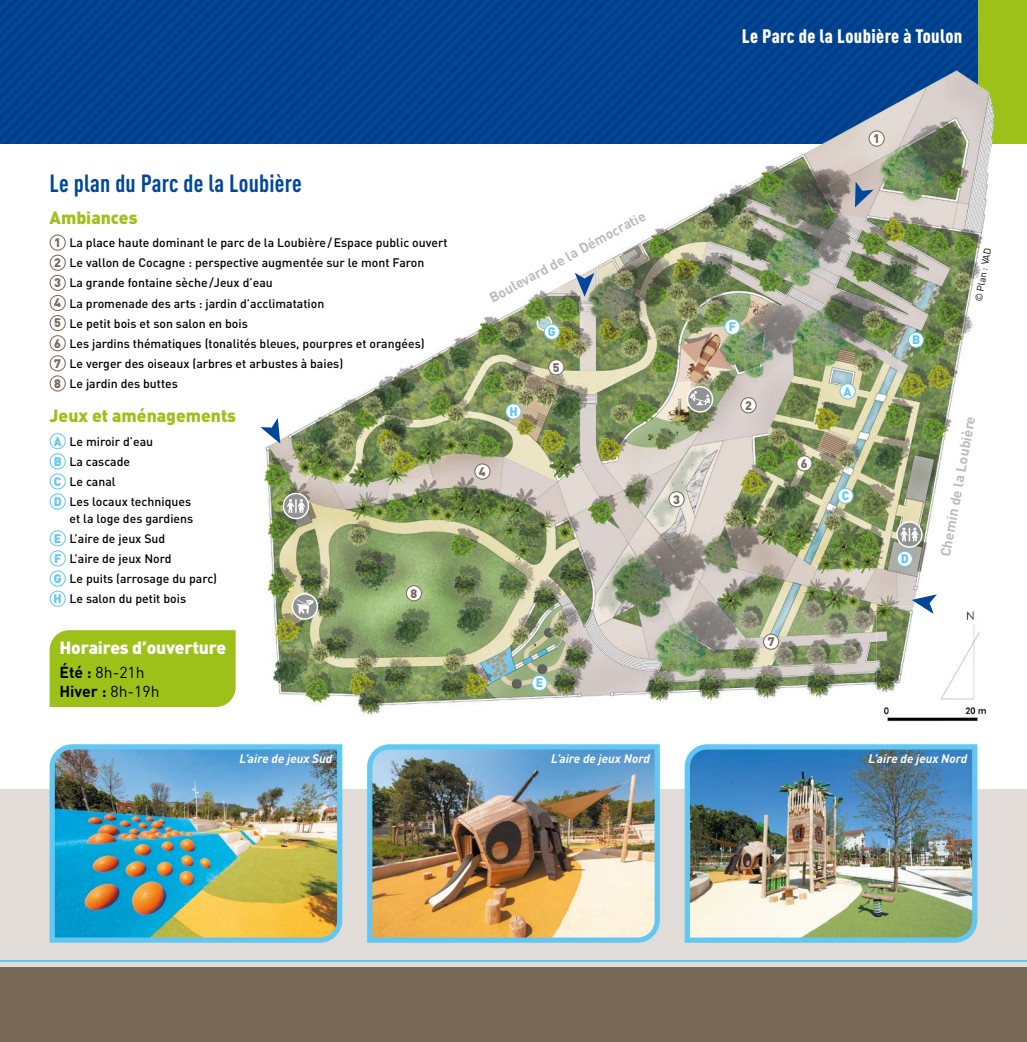
<style>
.page{position:relative;width:1027px;height:1042px;background:#e1dcd7}
.page>*{position:absolute;margin:0;border:0;box-sizing:border-box;transform-origin:0 0}
.t1{font:700 condensed 24.5px "DIN Pro";letter-spacing:.01em;color:#004799}
.t2{font:900 condensed 19.25px "DIN Pro";letter-spacing:.02em;color:#fff}
.t3{font:900 17.5px "DIN Pro";color:#9dc118}
.t4{font:900 17.5px "DIN Pro";letter-spacing:-.01em;color:#fff}
.t5{font:15.75px/18.9px "DIN Pro";color:#000}
.t6{font:700 14px "DIN Pro";color:#bbbcbd}
.t7{font:500 12.25px/20.1px "DIN Pro";color:#000}
.t8{font:italic 700 12.25px "DIN Pro";color:#fff}
.t9{font:900 12.25px "DIN Pro";color:#796958}
.t10{font:900 12.25px "DIN Pro";color:#64c7f1}
.t11{font:9.62px "DIN Pro";color:#000}
.s1{font-weight:900;color:#796958}
.s2{font-weight:900;color:#64c7f1}
.s3{font-weight:700}
</style>
<div class="page">
<div style="left:0;top:144px;width:1027px;height:645px;background:#fff"></div>
<div style="left:0;top:0;width:1027px;height:144px;background:#9dc118"></div>
<div style="left:0;top:967px;width:1027px;height:75px;background:#796958"></div>
<hr style="left:0;top:960px;width:1027px;height:2px;background:#64c7f1">
<img style="left:367px;top:744px;width:293px;height:199px">
<img style="left:685px;top:744px;width:292px;height:199px">
<img style="left:50px;top:744px;width:292px;height:199px">
<div style="left:50px;top:630px;width:186px;height:77px;background:#9dc118"></div>
<img style="left:263px;top:84px;width:732px;height:631px">
<svg style="left:260px;top:418px;width:20px;height:26px"></svg>
<svg style="left:575px;top:273px;width:19px;height:24px"></svg>
<svg style="left:855px;top:182px;width:19px;height:25px"></svg>
<svg style="left:50px;top:234px;width:16px;height:157px"></svg>
<svg style="left:50px;top:433px;width:16px;height:77px"></svg>
<svg style="left:50px;top:530px;width:16px;height:77px"></svg>
<img style="left:877px;top:606px;width:114px;height:116px">
<svg style="left:912px;top:594px;width:25px;height:20px"></svg>
<svg style="left:0;top:0;width:978px;height:147px;background:#0e4b93"></svg>
<svg style="left:740px;top:397px;width:16px;height:16px"></svg>
<svg style="left:668px;top:491px;width:17px;height:16px"></svg>
<svg style="left:548px;top:359px;width:16px;height:16px"></svg>
<svg style="left:474px;top:463px;width:16px;height:17px"></svg>
<svg style="left:406px;top:585px;width:16px;height:16px"></svg>
<svg style="left:763px;top:633px;width:16px;height:17px"></svg>
<svg style="left:796px;top:455px;width:16px;height:16px"></svg>
<svg style="left:839px;top:383px;width:17px;height:16px"></svg>
<svg style="left:544px;top:324px;width:16px;height:16px"></svg>
<svg style="left:908px;top:332px;width:16px;height:16px"></svg>
<svg style="left:837px;top:488px;width:17px;height:16px"></svg>
<svg style="left:897px;top:551px;width:16px;height:16px"></svg>
<svg style="left:531px;top:675px;width:16px;height:16px"></svg>
<svg style="left:724px;top:319px;width:16px;height:16px"></svg>
<svg style="left:505px;top:403px;width:17px;height:16px"></svg>
<svg style="left:283px;top:493px;width:26px;height:26px"></svg>
<svg style="left:287px;top:499px;width:18px;height:14px"></svg>
<svg style="left:896px;top:521px;width:27px;height:27px"></svg>
<svg style="left:900px;top:527px;width:18px;height:14px"></svg>
<svg style="left:687px;top:386px;width:26px;height:26px"></svg>
<svg style="left:689px;top:391px;width:21px;height:14px"></svg>
<svg style="left:292px;top:593px;width:26px;height:27px"></svg>
<svg style="left:297px;top:599px;width:16px;height:15px"></svg>
<h2 class="t2" style="left:742px;top:22px;width:222px">Le Parc de la Loubière à Toulon</h2>
<h1 class="t1" style="left:50px;top:165px;width:254px">Le plan du Parc de la Loubière</h1>
<h3 class="t3" style="left:50px;top:202px;width:89px">Ambiances</h3>
<p class="t7" style="left:54px;top:231px;width:395px"><span class="s1">1</span> La place haute dominant le parc de la Loubière / Espace public ouvert <span class="s1">2</span> Le vallon de Cocagne : perspective augmentée sur le mont Faron<br><span class="s1">3</span> La grande fontaine sèche /Jeux d’eau<br><span class="s1">4</span> La promenade des arts : jardin d’acclimatation<br><span class="s1">5</span> Le petit bois et son salon en bois<br><span class="s1">6</span> Les jardins thématiques (tonalités bleues, pourpres et orangées)<br><span class="s1">7</span> Le verger des oiseaux (arbres et arbustes à baies)<br><span class="s1">8</span> Le jardin des buttes</p>
<h3 class="t3" style="left:50px;top:401px;width:188px">Jeux et aménagements</h3>
<p class="t7" style="left:54px;top:430px;width:139px"><span class="s2">A</span> Le miroir d’eau<br><span class="s2">B</span> La cascade<br><span class="s2">C</span> Le canal<br><span class="s2">D</span> Les locaux techniques</p>
<p class="t7" style="left:54px;top:507px;width:165px;text-indent:16px">et la loge des gardiens<br><span class="s2">E</span> L’aire de jeux Sud<br><span class="s2">F</span> L’aire de jeux Nord<br><span class="s2">G</span> Le puits (arrosage du parc)<br><span class="s2">H</span> Le salon du petit bois</p>
<p class="t9" style="left:410px;top:583px;width:8px">8</p>
<h3 class="t4" style="left:60px;top:632px;width:168px">Horaires d’ouverture</h3>
<p class="t5" style="left:60px;top:661px;width:102px"><span class="s3">Été :</span> 8h-21h<br><span class="s3">Hiver :</span> 8h-19h</p>
<p class="t6" style="left:485px;top:289px;width:177px;rotate:-29deg">Boulevard de la Démocratie</p>
<p class="t10" style="left:548px;top:321px;width:9px">G</p>
<p class="t9" style="left:479px;top:461px;width:8px">4</p>
<p class="t10" style="left:509px;top:401px;width:10px">H</p>
<p class="t9" style="left:553px;top:357px;width:8px">5</p>
<p class="t9" style="left:673px;top:489px;width:8px">3</p>
<p class="t10" style="left:536px;top:672px;width:9px">E</p>
<p class="t9" style="left:873px;top:128px;width:8px">1</p>
<p class="t10" style="left:729px;top:316px;width:9px">F</p>
<p class="t9" style="left:745px;top:395px;width:8px">2</p>
<p class="t9" style="left:801px;top:453px;width:8px">6</p>
<p class="t10" style="left:843px;top:381px;width:9px">A</p>
<p class="t10" style="left:842px;top:485px;width:9px">C</p>
<p class="t9" style="left:768px;top:631px;width:8px">7</p>
<p class="t10" style="left:912px;top:329px;width:9px">B</p>
<p class="t11" style="left:971px;top:300px;width:55px;rotate:-80deg">© Plan : VAD</p>
<p class="t10" style="left:901px;top:548px;width:9px">D</p>
<p class="t6" style="left:934px;top:554px;width:144px;rotate:-80deg">Chemin de la Loubière</p>
<p class="t8" style="left:239px;top:748px;width:94px">L’aire de jeux Sud</p>
<p class="t8" style="left:551px;top:748px;width:100px">L’aire de jeux Nord</p>
<p class="t8" style="left:868px;top:748px;width:100px">L’aire de jeux Nord</p>
</div>
